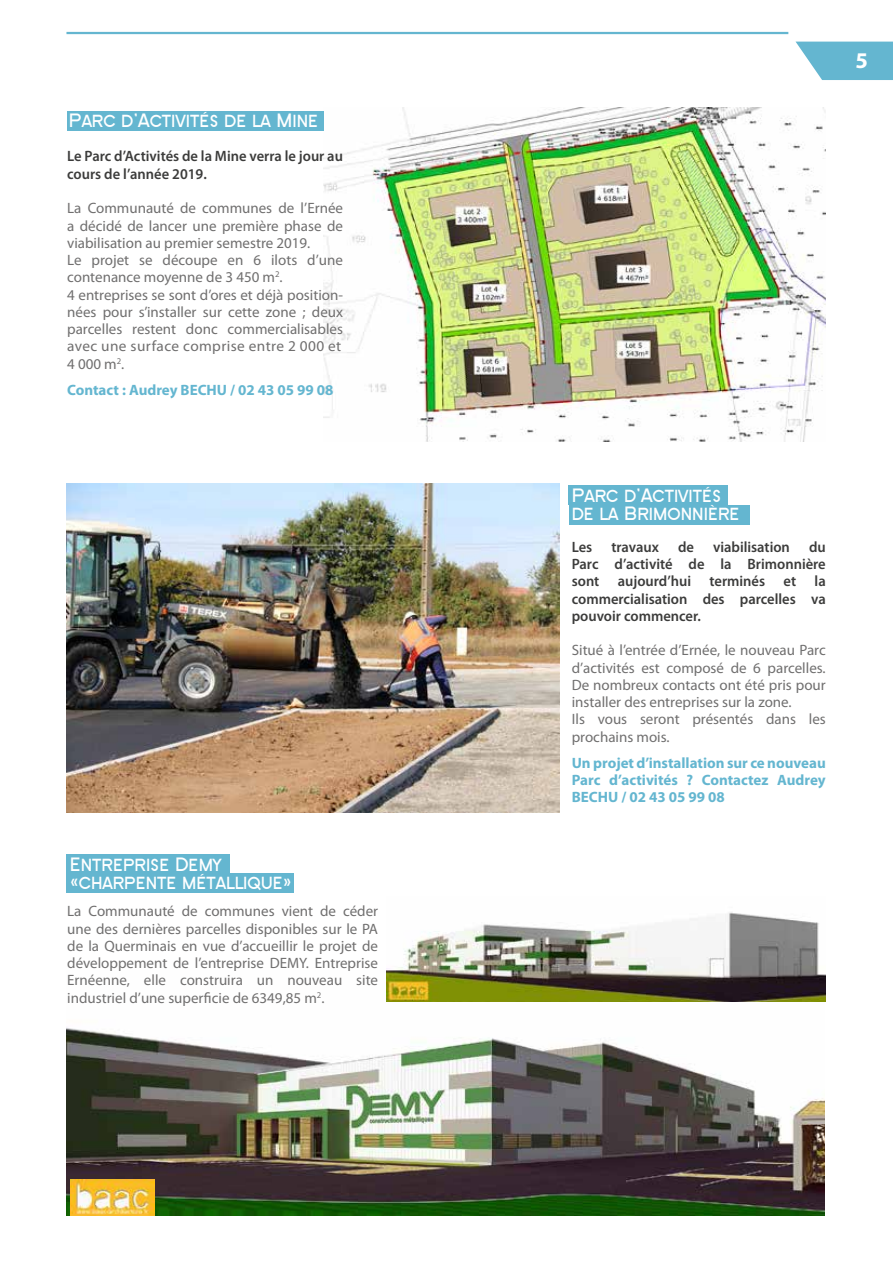
<style>
.page{position:relative;width:893px;height:1263px;background:#fff}
.page>*{position:absolute;margin:0;border:0;box-sizing:border-box;transform-origin:0 0}
.t1{font:700 22.5px "Myriad Pro";color:#fff}
.t2{font:700 20.1px/18px "SF New Republic SC";color:#fff;scale:.95 1}
.t3{font:15px/17.2px "Myriad Pro";color:#706f6f}
.t4{font:600 15px/17.2px "Myriad Pro";color:#3c3c3b}
.t5{font:700 15px/17.2px "Myriad Pro";color:#64b6d0;text-align:justify}
</style>
<div class="page">
<img style="left:66px;top:970px;width:759px;height:246px">
<img style="left:323px;top:108px;width:503px;height:334px">
<svg style="left:796px;top:42px;width:97px;height:38px;background:#78bfd6"></svg>
<hr style="left:66px;top:32px;width:722px;height:2px;background:#64b6d0">
<div style="left:66px;top:874px;width:228px;height:19px;background:#64b6d0"></div>
<div style="left:66px;top:855px;width:164px;height:19px;background:#64b6d0"></div>
<img style="left:66px;top:483px;width:494px;height:329px">
<img style="left:70px;top:1179px;width:84px;height:37px">
<img style="left:387px;top:912px;width:439px;height:89px">
<div style="left:67px;top:111px;width:256px;height:20px;background:#64b6d0"></div>
<div style="left:569px;top:485px;width:159px;height:20px;background:#64b6d0"></div>
<div style="left:569px;top:505px;width:180px;height:19px;background:#64b6d0"></div>
<h2 class="t2" style="left:69px;top:111px;width:264px">Parc d’Activités de la Mine</h2>
<p class="t4" style="left:67px;top:147px;width:277px">Le Parc d’Activités de la Mine verra le jour au cours de l’année 2019.</p>
<p class="t3" style="left:67px;top:199px;width:277px">La Communauté de communes de l’Ernée a décidé de lancer une première phase de viabilisation au premier semestre 2019.<br>Le projet se découpe en 6 ilots d’une contenance moyenne de 3 450 m<sup>2</sup>.<br>4 entreprises se sont d’ores et déjà position&shy;nées pour s’installer sur cette zone ; deux parcelles restent donc commercialisables avec une surface comprise entre 2 000 et 4 000 m<sup>2</sup>.</p>
<p class="t5" style="left:67px;top:381px;width:268px">Contact : Audrey BECHU / 02 43 05 99 08</p>
<h2 class="t2" style="left:70px;top:856px;width:235px">Entreprise Demy «charpente métallique»</h2>
<p class="t3" style="left:67px;top:902px;width:312px;text-align:justify">La Communauté de communes vient de céder une des dernières parcelles disponibles sur le PA de la Querminais en vue d’accueillir le projet de développement de l’entreprise DEMY. Entreprise Ernéenne, elle construira un nouveau site industriel d’une superficie de 6349,85 m<sup>2</sup>.</p>
<h1 class="t1" style="left:855px;top:45px;width:14px">5</h1>
<h2 class="t2" style="left:572px;top:486px;width:178px">Parc d’Activités de la Brimonnière</h2>
<p class="t4" style="left:572px;top:538px;width:256px;text-align:justify;text-indent:237px">du Parc d’activité de la Brimonnière sont aujourd’hui terminés et la commercialisation des parcelles va pouvoir commencer.</p>
<p class="t3" style="left:572px;top:641px;width:256px">Situé à l’entrée d’Ernée, le nouveau Parc d’activités est composé de 6 parcelles.<br>De nombreux contacts ont été pris pour installer des entreprises sur la zone.<br>Ils vous seront présentés dans les prochains mois.</p>
<p class="t5" style="left:572px;top:754px;width:255px">Un projet d’installation sur ce nouveau Parc d’activités ? Contactez Audrey BECHU / 02 43 05 99 08</p>
<p class="t4" style="left:572px;top:538px;width:22px">Les</p>
<p class="t4" style="left:611px;top:538px;width:49px">travaux</p>
<p class="t4" style="left:678px;top:538px;width:17px">de</p>
<p class="t4" style="left:713px;top:538px;width:78px">viabilisation</p>
</div>
